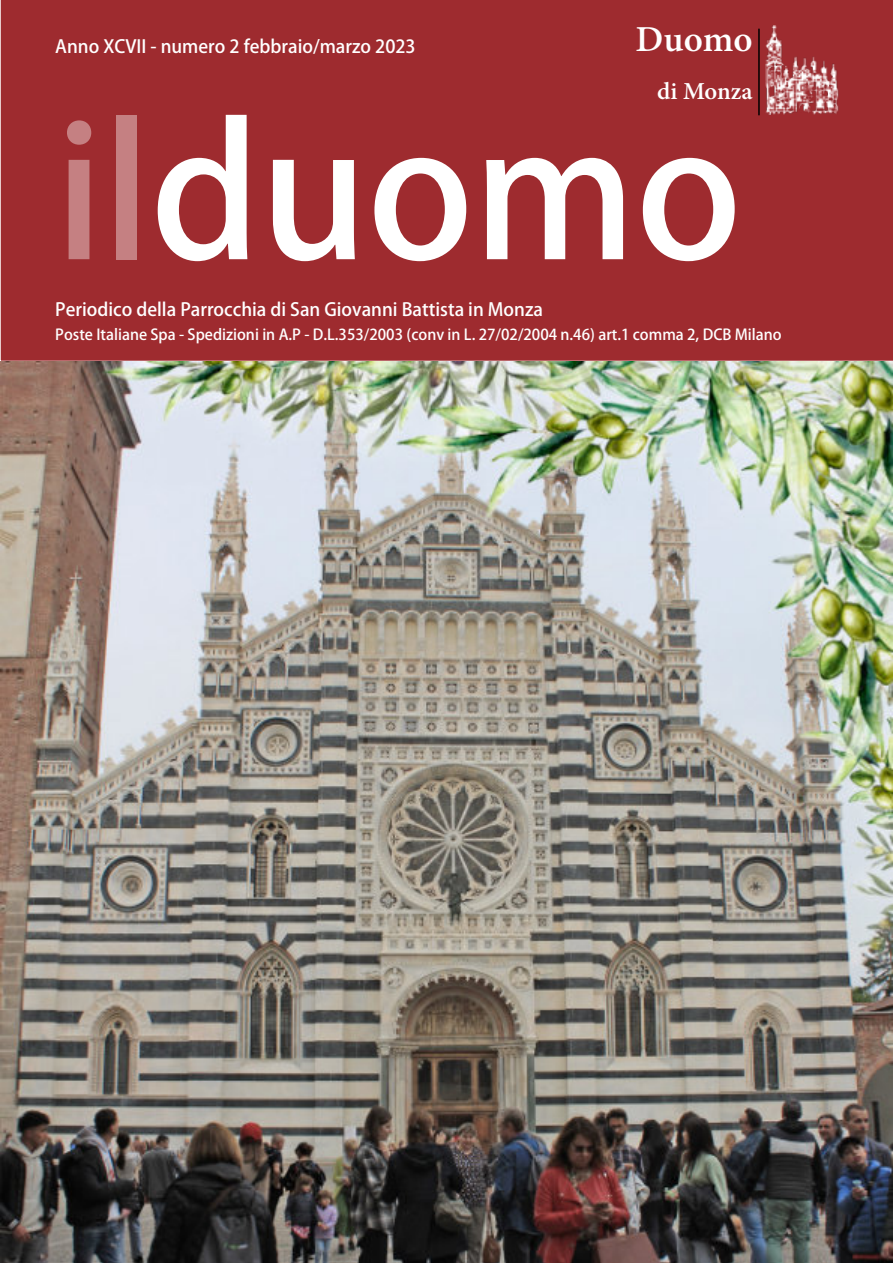
<style>
.page{position:relative;width:893px;height:1263px;background:#fff}
.page>*{position:absolute;margin:0;border:0;box-sizing:border-box;transform-origin:0 0}
.t1{font:180px "Adobe Heiti Std";color:#fff}
.t2{font:700 36px "Adobe Hebrew";color:#fff}
.t3{font:700 24px "Adobe Hebrew";color:#fff}
.t4{font:18px "Adobe Heiti Std";color:#fff}
.t5{font:700 18px "Adobe Fan Heiti Std";color:#fff}
.t6{font:15px "Adobe Heiti Std";color:#fff}
.s1{font-family:"Adobe Heiti Std";font-weight:400}
.s2{color:#c58082}
</style>
<div class="page">
<div style="left:0;top:0;width:893px;height:361px;background:#9e2b2f"></div>
<hr style="left:758px;top:29px;width:2px;height:86px;background:#000">
<img style="left:765px;top:25px;width:74px;height:90px">
<img style="left:0;top:361px;width:893px;height:902px">
<p class="t5" style="left:55px;top:37px;width:362px"><span class="s1">Anno XCVII -</span> numero 2 febbraio/marzo <span class="s1">2023</span></p>
<h2 class="t2" style="left:635px;top:25px;width:119px">Duomo</h2>
<h3 class="t3" style="left:657px;top:82px;width:97px">di Monza</h3>
<h1 class="t1" style="left:55px;top:101px;width:688px"><span class="s2">il</span>duomo</h1>
<p class="t4" style="left:55px;top:300px;width:489px">Periodico della Parrocchia di San Giovanni Battista in Monza</p>
<p class="t6" style="left:55px;top:327px;width:728px">Poste Italiane Spa - Spedizioni in A.P - D.L.353/2003 (conv in L. 27/02/2004 n.46) art.1 comma 2, DCB Milano</p>
</div>
